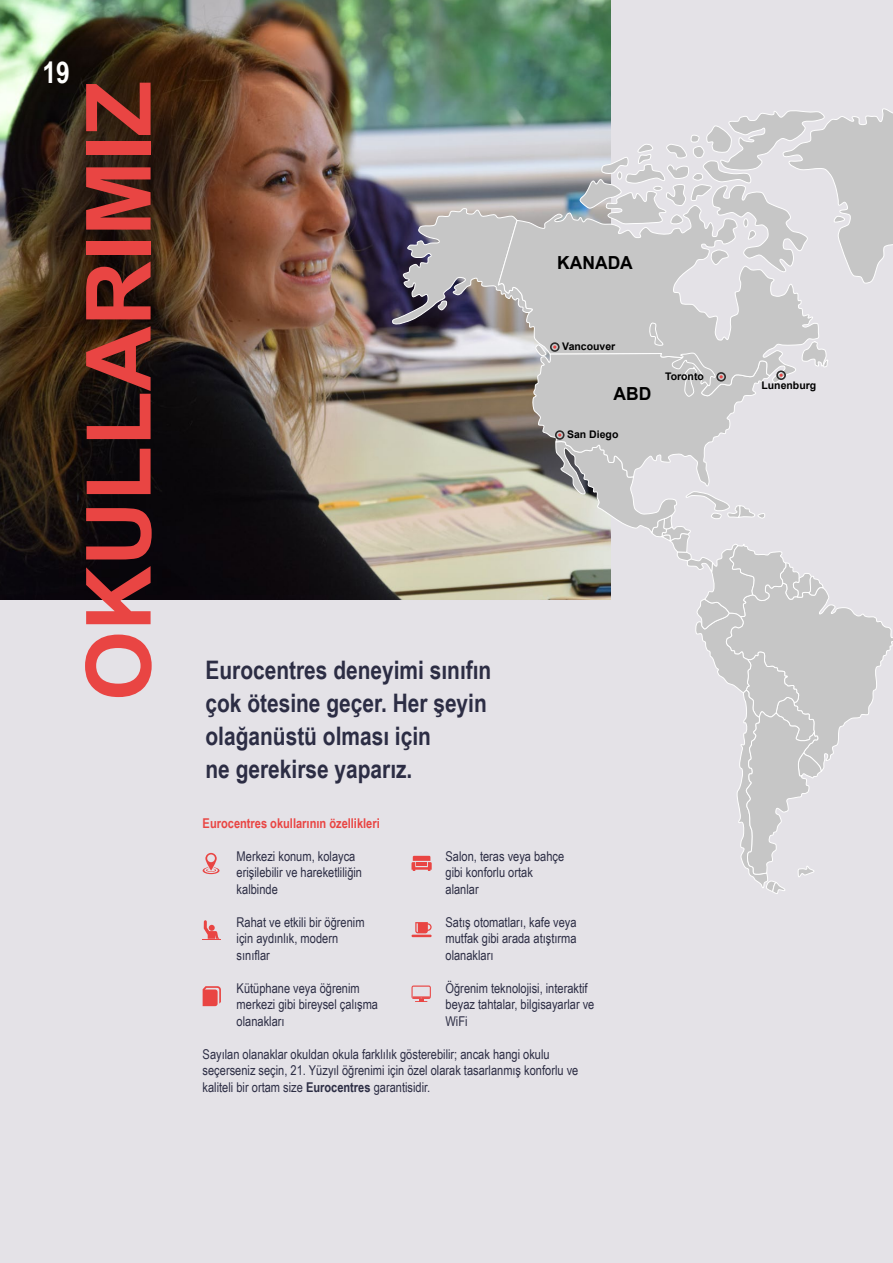
<style>
.page{position:relative;width:893px;height:1263px;background:#e4e2e7}
.page>*{position:absolute;margin:0;border:0;box-sizing:border-box;transform-origin:0 0}
.t1{font:700 90px "Arial";color:#e94543}
.t2{font:700 30px "Arial Narrow";color:#fff}
.t3{font:700 25.5px/33px "Arial Narrow";color:#2c2d44}
.t4{font:700 18px "Arial";color:#000}
.t5{font:13.5px/16.5px "Arial Narrow";color:#2c2d44}
.t6{font:700 13.5px "Arial Narrow";color:#e94543}
.t7{font:700 10.5px "Arial";color:#000}
.s1{font-weight:700}
</style>
<div class="page">
<img style="left:0;top:0;width:610px;height:600px">
<svg style="left:203px;top:853px;width:16px;height:21px"></svg>
<svg style="left:203px;top:920px;width:18px;height:20px"></svg>
<svg style="left:203px;top:986px;width:18px;height:20px"></svg>
<hr style="left:411px;top:935px;width:21px;height:2px;background:#e94543">
<svg style="left:415px;top:922px;width:17px;height:11px"></svg>
<svg style="left:411px;top:985px;width:20px;height:17px"></svg>
<svg style="left:392px;top:101px;width:501px;height:793px"></svg>
<h2 class="t2" style="left:43px;top:50px;width:29px">19</h2>
<h1 class="t1" style="left:59px;top:701px;width:621px;rotate:-90deg">OKULLARIMIZ</h1>
<h3 class="t4" style="left:557px;top:250px;width:77px">KANADA</h3>
<p class="t7" style="left:562px;top:339px;width:55px">Vancouver</p>
<h3 class="t4" style="left:614px;top:381px;width:39px">ABD</h3>
<p class="t7" style="left:567px;top:427px;width:53px">San Diego</p>
<p class="t7" style="left:665px;top:369px;width:40px">Toronto</p>
<h3 class="t3" style="left:206px;top:652px;width:287px">Eurocentres deneyimi sınıfın çok ötesine geçer. Her şeyin olağanüstü olması için<br>ne gerekirse yaparız.</h3>
<p class="t6" style="left:203px;top:813px;width:179px">Eurocentres okullarının özellikleri</p>
<p class="t5" style="left:237px;top:847px;width:127px">Merkezi konum, kolayca erişilebilir ve hareketliliğin kalbinde</p>
<p class="t5" style="left:237px;top:913px;width:129px">Rahat ve etkili bir öğrenim için aydınlık, modern sınıflar</p>
<p class="t5" style="left:237px;top:979px;width:143px">Kütüphane veya öğrenim merkezi gibi bireysel çalışma olanakları</p>
<p class="t5" style="left:446px;top:847px;width:120px">Salon, teras veya bahçe gibi konforlu ortak alanlar</p>
<p class="t5" style="left:446px;top:913px;width:133px;text-align:justify">Satış otomatları, kafe veya mutfak gibi arada atıştırma olanakları</p>
<p class="t5" style="left:446px;top:979px;width:150px">Öğrenim teknolojisi, interaktif beyaz tahtalar, bilgisayarlar ve<br>WiFi</p>
<p class="t5" style="left:203px;top:1045px;width:377px">Sayılan olanaklar okuldan okula farklılık gösterebilir; ancak hangi okulu seçerseniz seçin, 21. Yüzyıl öğrenimi için özel olarak tasarlanmış konforlu ve kaliteli bir ortam size <span class="s1">Eurocentres</span> garantisidir.</p>
<p class="t7" style="left:761px;top:378px;width:56px">Lunenburg</p>
</div>
